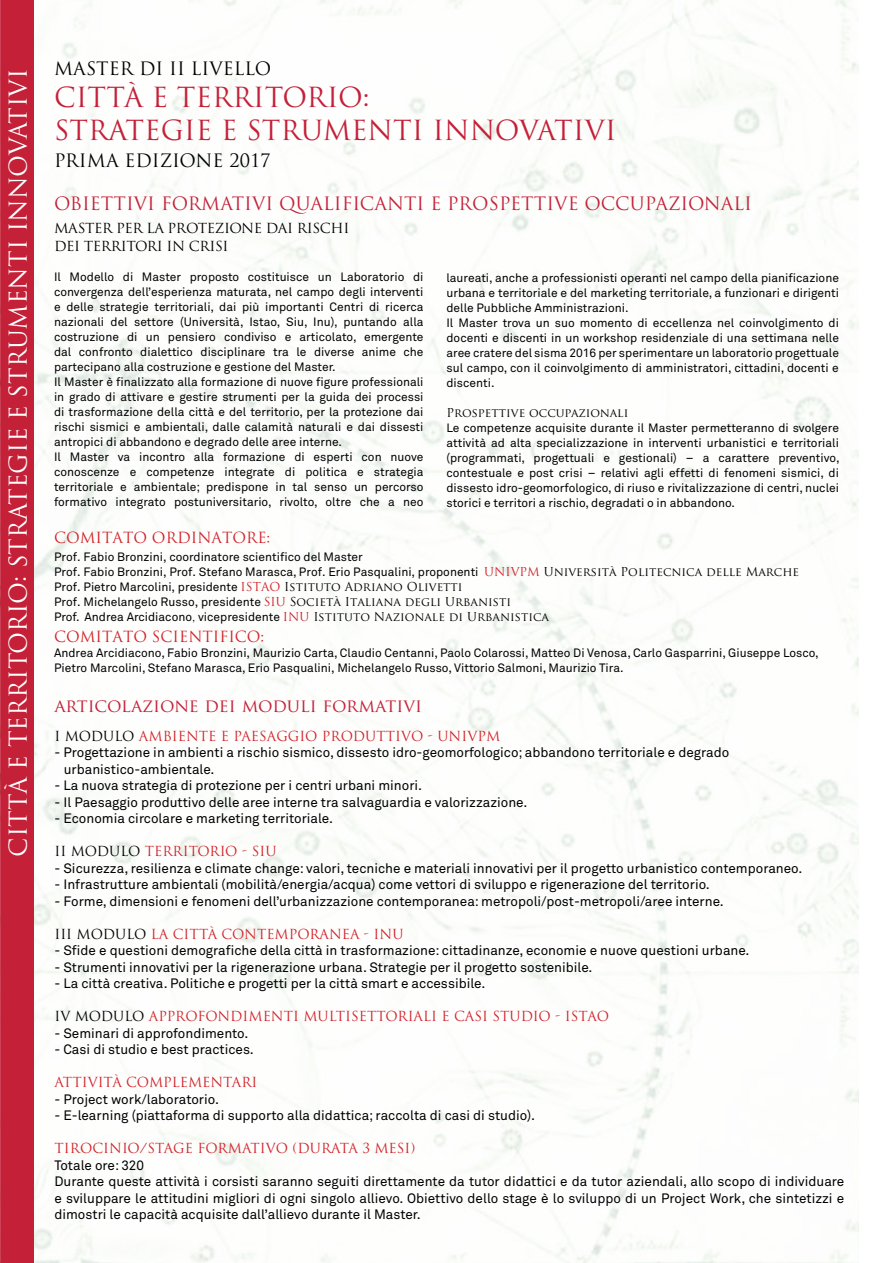
<style>
.page{position:relative;width:893px;height:1263px;background:#fff}
.page>*{position:absolute;margin:0;border:0;box-sizing:border-box;transform-origin:0 0}
.t1{font:27px "Trajan Pro";color:#c42139}
.t2{font:24px "Trajan Pro";color:#fff}
.t3{font:18px "Trajan Pro";letter-spacing:-.01em;color:#c42139}
.t4{font:18px "Trajan Pro";color:#000}
.t5{font:15px "Trajan Pro";color:#d2232a}
.t6{font:13.5px/16.5px "Akkurat Pro";color:#000}
.t7{font:13.5px "Trajan Pro";color:#d2232a}
.t8{font:13.5px "Trajan Pro";color:#000}
.t9{font:12px/15px "Akkurat Pro";color:#000}
.t10{font:12px "Trajan Pro";color:#000}
.s1{font-family:"Trajan Pro";color:#d2232a}
.s2{font-family:"Akkurat Light Pro"}
.s3{color:#000}
</style>
<div class="page">
<div style="left:0;top:0;width:22px;height:1263px;background:#cb4154"></div>
<img style="left:1px;top:0;width:858px;height:1263px">
<div style="left:1px;top:1px;width:32px;height:1262px;background:#c42139"></div>
<h2 class="t2" style="left:3px;top:857px;width:785px;rotate:-90deg">CITTÀ ETERRITORIO: STRATEGIEESTRUMENTIINNOVATIVI</h2>
<h3 class="t4" style="left:54px;top:57px;width:15px">MASTER</h3>
<h3 class="t4" style="left:139px;top:57px;width:64px">DI IILIVELLO</h3>
<h1 class="t1" style="left:54px;top:80px;width:143px">CITTÀETERRITORIO</h1>
<h1 class="t1" style="left:363px;top:80px;width:8px">:</h1>
<h1 class="t1" style="left:54px;top:113px;width:19px">STRATEGIE</h1>
<h1 class="t1" style="left:221px;top:113px;width:46px">E STRUMENTI</h1>
<h1 class="t1" style="left:432px;top:113px;width:19px">INNOVATIVI</h1>
<h3 class="t4" style="left:54px;top:149px;width:14px">PRIMA</h3>
<h3 class="t4" style="left:124px;top:149px;width:14px">EDIZIONE</h3>
<h3 class="t4" style="left:229px;top:149px;width:43px">2017</h3>
<h3 class="t3" style="left:54px;top:192px;width:12px">OBIETTIVI</h3>
<h3 class="t3" style="left:161px;top:192px;width:14px">FORMATIVI</h3>
<h3 class="t3" style="left:279px;top:192px;width:13px">QUALIFI</h3>
<h3 class="t3" style="left:360px;top:192px;width:28px">CANTI</h3>
<h3 class="t3" style="left:430px;top:192px;width:30px">E PROSPETTIVE</h3>
<h3 class="t3" style="left:584px;top:192px;width:59px">OCCUPAZIONALI</h3>
<p class="t8" style="left:54px;top:220px;width:11px">MASTER</p>
<p class="t8" style="left:116px;top:220px;width:10px">PER</p>
<p class="t8" style="left:146px;top:220px;width:32px">LA PROTEZIONE</p>
<p class="t8" style="left:266px;top:220px;width:10px">DAI</p>
<p class="t8" style="left:297px;top:220px;width:43px">RISCHI</p>
<p class="t8" style="left:54px;top:238px;width:9px">DEI</p>
<p class="t8" style="left:84px;top:238px;width:10px">TERRITORI</p>
<p class="t8" style="left:167px;top:238px;width:41px">IN CRISI</p>
<p class="t9" style="left:54px;top:270px;width:371px">Il Modello di Master proposto costituisce un Laboratorio di convergenza dell’esperienza maturata, nel campo degli interventi e delle strategie territoriali, dai più importanti Centri di ricerca nazionali del settore (Università, Istao, Siu, Inu), puntando alla costruzione di un pensiero condiviso e articolato, emergente dal confronto dialettico disciplinare tra le diverse anime che partecipano alla costruzione e gestione del Master.<br>Il Master è finalizzato alla formazione di nuove figure professionali in grado di attivare e gestire strumenti per la guida dei processi di trasformazione della città e del territorio, per la protezione dai rischi sismici e ambientali, dalle calamità naturali e dai dissesti antropici di abbandono e degrado delle aree interne.<br>Il Master va incontro alla formazione di esperti con nuove conoscenze e competenze integrate di politica e strategia territoriale e ambientale; predispone in tal senso un percorso formativo integrato postuniversitario, rivolto, oltre che a neo</p>
<p class="t9" style="left:446px;top:270px;width:394px">laureati, anche a professionisti operanti nel campo della pianificazione urbana e territoriale e del marketing territoriale, a funzionari e dirigenti delle Pubbliche Amministrazioni.<br>Il Master trova un suo momento di eccellenza nel coinvolgimento di docenti e discenti in un workshop residenziale di una settimana nelle aree cratere del sisma 2016 per sperimentare un laboratorio progettuale sul campo, con il coinvolgimento di amministratori, cittadini, docenti e discenti.</p>
<p class="t10" style="left:446px;top:405px;width:183px">PROSPETTIVE OCCUPAZIONALI</p>
<p class="t9" style="left:446px;top:420px;width:395px;text-align:justify">Le competenze acquisite durante il Master permetteranno di svolgere attività ad alta specializzazione in interventi urbanistici e territoriali (programmati, progettuali e gestionali) – a carattere preventivo, contestuale e post crisi – relativi agli effetti di fenomeni sismici, di dissesto idro-geomorfologico, di riuso e rivitalizzazione di centri, nuclei storici e territori a rischio, degradati o in abbandono.</p>
<p class="t5" style="left:54px;top:528px;width:25px">COMITATO</p>
<p class="t5" style="left:152px;top:528px;width:13px">ORDINATORE</p>
<p class="t5" style="left:267px;top:528px;width:5px">:</p>
<p class="t9" style="left:54px;top:549px;width:441px">Prof. Fabio Bronzini, coordinatore scientifico del Master<br>Prof. Fabio Bronzini, Prof. Stefano Marasca, Prof. Erio Pasqualini, proponenti <span class="s1">UNIVPM</span></p>
<p class="t10" style="left:544px;top:564px;width:257px">UNIVERSITÀ POLITECNICA DELLE MARCHE</p>
<p class="t9" style="left:54px;top:579px;width:196px">Prof. Pietro Marcolini, presidente <span class="s1">ISTAO</span></p>
<p class="t10" style="left:284px;top:579px;width:180px">I STITUTO ADRIANO OLIVETTI</p>
<p class="t9" style="left:54px;top:594px;width:218px">Prof. Michelangelo Russo, presidente <span class="s1">SIU</span></p>
<p class="t10" style="left:290px;top:594px;width:223px">SOCIETÀ ITALIANA DEGLI URBANISTI</p>
<p class="t9" style="left:54px;top:609px;width:239px">Prof. Andrea Arcidiacono<span class="s2">,</span> vicepresidente <span class="s1">INU</span></p>
<p class="t10" style="left:313px;top:609px;width:238px">I STITUTO NAZIONALE DI URBANISTICA</p>
<p class="t5" style="left:54px;top:627px;width:25px">COMITATO</p>
<p class="t5" style="left:152px;top:627px;width:31px">SCIENTIFI</p>
<p class="t5" style="left:235px;top:627px;width:31px">CO:</p>
<p class="t9" style="left:54px;top:645px;width:766px">Andrea Arcidiacono, Fabio Bronzini, Maurizio Carta, Claudio Centanni, Paolo Colarossi, Matteo Di Venosa, Carlo Gasparrini, Giuseppe Losco,<br>Pietro Marcolini, Stefano Marasca, Erio Pasqualini, Michelangelo Russo, Vittorio Salmoni, Maurizio Tira.</p>
<h3 class="t3" style="left:54px;top:694px;width:369px">ARTICOLAZIONE DEI MODULI FORMATIVI</h3>
<p class="t7" style="left:54px;top:727px;width:395px"><span class="s3">I MODULO</span> AMBIENTE E PAESAGGIO PRODUTTIVO - UNIVPM</p>
<p class="t6" style="left:64px;top:745px;width:667px;text-indent:-9px">- Progettazione in ambienti a rischio sismico, dissesto idro-geomorfologico; abbandono territoriale e degrado urbanistico-ambientale.</p>
<p class="t6" style="left:54px;top:778px;width:369px">- La nuova strategia di protezione per i centri urbani minori.</p>
<p class="t6" style="left:54px;top:794px;width:474px">- Il Paesaggio produttivo delle aree interne tra salvaguardia e valorizzazione.</p>
<p class="t6" style="left:54px;top:811px;width:280px">- Economia circolare e marketing territoriale.</p>
<p class="t7" style="left:54px;top:843px;width:206px"><span class="s3">II MODULO</span> TERRITORIO - SIU</p>
<p class="t6" style="left:54px;top:860px;width:749px">- Sicurezza, resilienza e climate change: valori, tecniche e materiali innovativi per il progetto urbanistico contemporaneo.</p>
<p class="t6" style="left:54px;top:876px;width:657px">- Infrastrutture ambientali (mobilità/energia/acqua) come vettori di sviluppo e rigenerazione del territorio.</p>
<p class="t6" style="left:54px;top:893px;width:671px">- Forme, dimensioni e fenomeni dell’urbanizzazione contemporanea: metropoli/post-metropoli/aree interne.</p>
<p class="t8" style="left:54px;top:925px;width:7px">III</p>
<p class="t7" style="left:77px;top:925px;width:308px"><span class="s3">MODULO</span> LA CITTÀ CONTEMPORANEA - INU</p>
<p class="t6" style="left:54px;top:942px;width:697px">- Sfide e questioni demografiche della città in trasformazione: cittadinanze, economie e nuove questioni urbane.</p>
<p class="t6" style="left:54px;top:959px;width:540px">- Strumenti innovativi per la rigenerazione urbana. Strategie per il progetto sostenibile.</p>
<p class="t6" style="left:54px;top:975px;width:432px">- La città creativa. Politiche e progetti per la città smart e accessibile.</p>
<p class="t7" style="left:54px;top:1008px;width:520px"><span class="s3">IV MODULO</span> APPROFONDIMENTI MULTISETTORIALI E CASI STUDIO - ISTAO</p>
<p class="t6" style="left:54px;top:1025px;width:196px">- Seminari di approfondimento.</p>
<p class="t6" style="left:54px;top:1041px;width:201px">- Casi di studio e best practices.</p>
<p class="t7" style="left:54px;top:1074px;width:205px">ATTIVITÀ COMPLEMENTARI</p>
<p class="t6" style="left:54px;top:1091px;width:166px">- Project work/laboratorio.</p>
<p class="t6" style="left:54px;top:1107px;width:482px">- E-learning (piattaforma di supporto alla didattica; raccolta di casi di studio).</p>
<p class="t7" style="left:54px;top:1140px;width:362px">TIROCINIO/STAGE FORMATIVO (DURATA 3 MESI)</p>
<p class="t6" style="left:54px;top:1157px;width:791px">Totale ore: 320<br>Durante queste attività i corsisti saranno seguiti direttamente da tutor didattici e da tutor aziendali, allo scopo di individuare e sviluppare le attitudini migliori di ogni singolo allievo. Obiettivo dello stage è lo sviluppo di un Project Work, che sintetizzi e dimostri le capacità acquisite dall’allievo durante il Master.</p>
</div>
